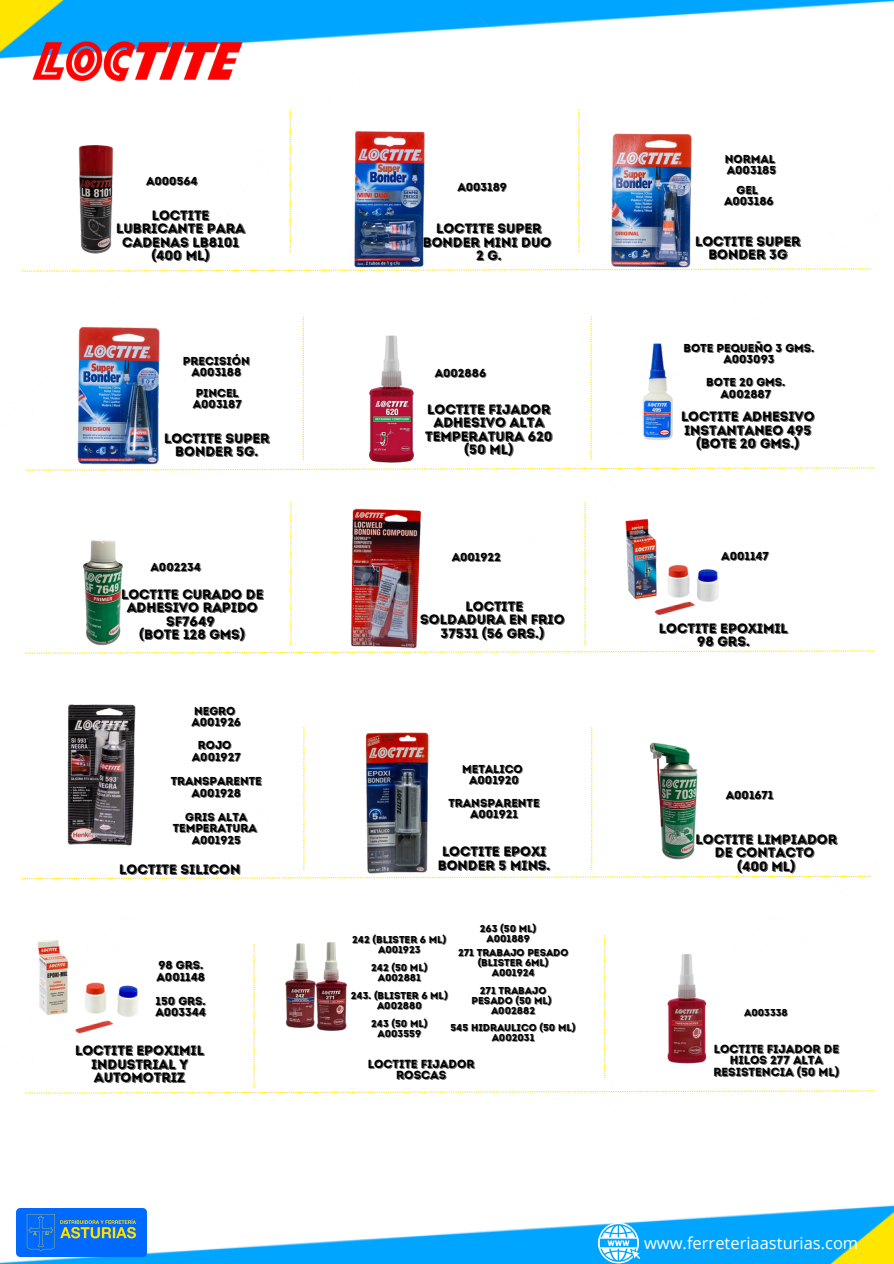
<style>
.page{position:relative;width:894px;height:1264px;background:#fff}
.page>*{position:absolute;margin:0;border:0;box-sizing:border-box;transform-origin:0 0}
.t1{font:16.5px "Open Sans";color:#fff}
.t2{font:13.65px/13.5px "Intro Rust Base Shade";color:#000;text-align:center}
.t3{font:11.7px/11.7px "Intro Rust Base Shade";color:#000;text-align:center}
.t4{font:11.55px/11.6px "Intro Rust Base Shade";color:#000;text-align:center}
.t5{font:10.05px/10.1px "Intro Rust Base Shade";color:#000;text-align:center}
</style>
<div class="page">
<img style="left:0;top:0;width:893px;height:1263px">
<img style="left:17px;top:1208px;width:129px;height:47px">
<svg style="left:598px;top:1222px;width:42px;height:40px"></svg>
<img style="left:29px;top:20px;width:216px;height:80px">
<img style="left:29px;top:129px;width:142px;height:139px">
<img style="left:317px;top:126px;width:145px;height:142px">
<img style="left:578px;top:127px;width:146px;height:146px">
<img style="left:46px;top:323px;width:144px;height:144px">
<img style="left:317px;top:328px;width:143px;height:143px">
<img style="left:578px;top:314px;width:157px;height:147px">
<img style="left:29px;top:653px;width:147px;height:3px">
<img style="left:245px;top:909px;width:152px;height:26px">
<img style="left:29px;top:703px;width:144px;height:24px">
<img style="left:17px;top:926px;width:144px;height:139px">
<svg style="left:578px;top:109px;width:1px;height:143px"></svg>
<svg style="left:25px;top:467px;width:849px;height:3px"></svg>
<svg style="left:22px;top:268px;width:849px;height:4px"></svg>
<svg style="left:289px;top:109px;width:2px;height:143px"></svg>
<svg style="left:590px;top:316px;width:1px;height:143px"></svg>
<svg style="left:303px;top:316px;width:1px;height:143px"></svg>
<svg style="left:25px;top:502px;width:849px;height:151px"></svg>
<svg style="left:22px;top:727px;width:849px;height:152px"></svg>
<svg style="left:25px;top:935px;width:849px;height:158px"></svg>
<img style="left:627px;top:944px;width:126px;height:123px">
<p class="t4" style="left:146px;top:175px;width:53px">A000564</p>
<p class="t2" style="left:116px;top:208px;width:130px">LOCTITE<br>LUBRICANTE PARA<br>CADENAS LB8101 (400 ML)</p>
<h3 class="t4" style="left:183px;top:355px;width:68px">PRECISIÓN<br>A003188</h3>
<p class="t4" style="left:193px;top:387px;width:50px;text-align:left">PINCEL<br>A003187</p>
<h5 class="t2" style="left:164px;top:431px;width:107px">LOCTITE SUPER<br>BONDER 5G.</h5>
<h2 class="t4" style="left:150px;top:561px;width:52px">A002234</h2>
<h5 class="t2" style="left:121px;top:587px;width:144px">LOCTITE CURADO DE<br>ADHESIVO RAPIDO<br>SF7649<br>(BOTE 128 GMS)</h5>
<h2 class="t4" style="left:191px;top:704px;width:51px;text-align:left">NEGRO<br>A001926</h2>
<p class="t4" style="left:192px;top:739px;width:50px">ROJO<br>A001927</p>
<p class="t4" style="left:171px;top:775px;width:93px">TRANSPARENTE<br>A001928</p>
<h5 class="t4" style="left:173px;top:810px;width:86px">GRIS ALTA<br>TEMPERATURA<br>A001925</h5>
<h4 class="t2" style="left:119px;top:862px;width:123px">LOCTITE SILICON</h4>
<p class="t4" style="left:156px;top:959px;width:50px;text-align:left">98 GRS.<br>A001148</p>
<h4 class="t4" style="left:155px;top:994px;width:52px;text-align:left">150 GRS.<br>A003344</h4>
<p class="t2" style="left:75px;top:1043px;width:130px">LOCTITE EPOXIMIL<br>INDUSTRIAL Y<br>AUTOMOTRIZ</p>
<h4 class="t4" style="left:457px;top:181px;width:51px">A003189</h4>
<p class="t2" style="left:422px;top:222px;width:130px">LOCTITE SUPER<br>BONDER MINI DUO<br>2 G.</p>
<h2 class="t4" style="left:434px;top:367px;width:53px">A002886</h2>
<h4 class="t2" style="left:425px;top:402px;width:129px">LOCTITE FIJADOR<br>ADHESIVO ALTA<br>TEMPERATURA 620 (50 ML)</h4>
<p class="t4" style="left:451px;top:551px;width:51px">A001922</p>
<p class="t2" style="left:420px;top:599px;width:146px">LOCTITE<br>SOLDADURA EN FRIO<br>37531 (56 GRS.)</p>
<h5 class="t4" style="left:462px;top:762px;width:62px">METALICO<br>A001920</h5>
<h5 class="t4" style="left:448px;top:797px;width:93px">TRANSPARENTE<br>A001921</h5>
<h5 class="t2" style="left:437px;top:844px;width:114px">LOCTITE EPOXI<br>BONDER 5 MINS.</h5>
<p class="t5" style="left:480px;top:923px;width:58px">263 (50 ML)</p>
<p class="t5" style="left:486px;top:933px;width:45px">A001889</p>
<h4 class="t5" style="left:458px;top:947px;width:112px">271 TRABAJO PESADO (BLISTER 6ML)</h4>
<h2 class="t5" style="left:491px;top:967px;width:44px">A001924</h2>
<p class="t5" style="left:471px;top:985px;width:82px">271 TRABAJO<br>PESADO (50 ML)</p>
<h4 class="t5" style="left:491px;top:1005px;width:46px">A002882</h4>
<h2 class="t5" style="left:450px;top:1022px;width:127px">545 HIDRAULICO (50 ML)</h2>
<p class="t5" style="left:491px;top:1032px;width:44px">A002031</p>
<h5 class="t5" style="left:352px;top:934px;width:96px">242 (BLISTER 6 ML)</h5>
<h5 class="t5" style="left:378px;top:944px;width:44px">A001923</h5>
<h3 class="t5" style="left:371px;top:962px;width:58px">242 (50 ML)</h3>
<p class="t5" style="left:378px;top:972px;width:45px">A002881</p>
<h4 class="t5" style="left:351px;top:990px;width:99px">243. (BLISTER 6 ML)</h4>
<h2 class="t5" style="left:377px;top:1000px;width:46px">A002880</h2>
<p class="t5" style="left:371px;top:1018px;width:58px">243 (50 ML)</p>
<p class="t5" style="left:377px;top:1028px;width:45px">A003559</p>
<p class="t3" style="left:367px;top:1057px;width:108px">LOCTITE FIJADOR<br>ROSCAS</p>
<p class="t4" style="left:724px;top:153px;width:53px;text-align:left">NORMAL<br>A003185</p>
<h5 class="t4" style="left:723px;top:184px;width:51px">GEL<br>A003186</h5>
<h2 class="t2" style="left:695px;top:234px;width:107px">LOCTITE SUPER<br>BONDER 3G</h2>
<p class="t4" style="left:683px;top:342px;width:132px">BOTE PEQUEÑO 3 GMS.<br>A003093</p>
<h5 class="t4" style="left:706px;top:376px;width:81px">BOTE 20 GMS.<br>A002887</h5>
<p class="t2" style="left:680px;top:409px;width:135px">LOCTITE ADHESIVO<br>INSTANTANEO 495 (BOTE 20 GMS.)</p>
<p class="t4" style="left:721px;top:550px;width:49px">A001147</p>
<h2 class="t2" style="left:658px;top:621px;width:130px">LOCTITE EPOXIMIL<br>98 GRS.</h2>
<p class="t4" style="left:725px;top:788px;width:49px">A001671</p>
<h2 class="t2" style="left:695px;top:832px;width:143px">LOCTITE LIMPIADOR<br>DE CONTACTO<br>(400 ML)</h2>
<h5 class="t5" style="left:744px;top:1007px;width:45px">A003338</h5>
<h5 class="t3" style="left:713px;top:1042px;width:127px">LOCTITE FIJADOR DE<br>HILOS 277 ALTA<br>RESISTENCIA (50 ML)</h5>
<p class="t1" style="left:644px;top:1230px;width:216px">www.ferreteriaasturias.com</p>
</div>
